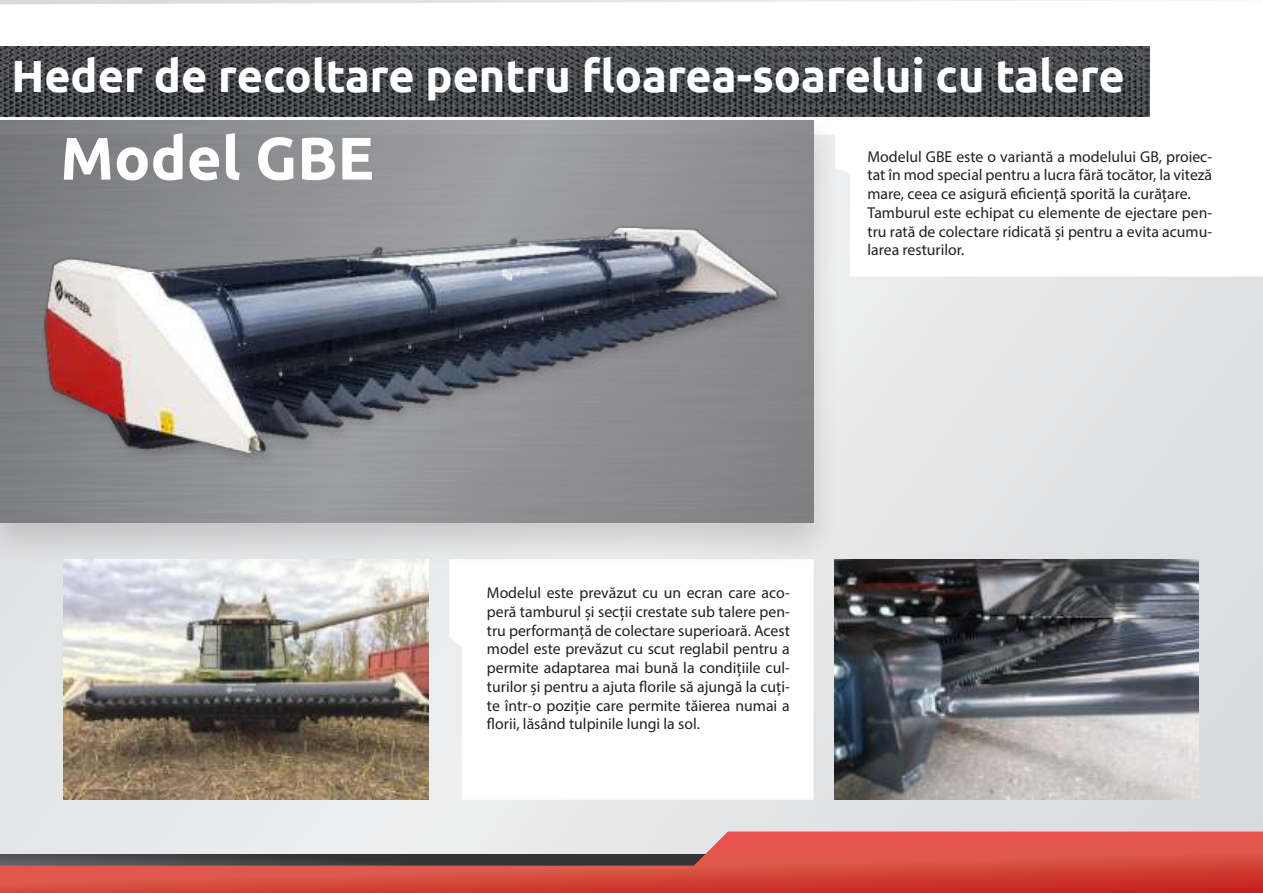
<style>
.page{position:relative;width:1263px;height:893px;background:#fff}
.page>*{position:absolute;margin:0;border:0;box-sizing:border-box;transform-origin:0 0}
.t1{font:700 60px "Ubuntu";color:#fff}
.t2{font:700 45px "Ubuntu";color:#fff}
.t3{font:15.75px/18.8px "Myriad Pro";color:#221f1f;text-align:justify}
</style>
<div class="page">
<img style="left:0;top:276px;width:1263px;height:555px">
<svg style="left:449px;top:568px;width:365px;height:232px"></svg>
<svg style="left:0;top:0;width:1155px;height:117px"></svg>
<div style="left:0;top:109px;width:842px;height:459px;background:#221f1f;opacity:.3"></div>
<img style="left:0;top:120px;width:813px;height:403px">
<img style="left:0;top:46px;width:1149px;height:70px">
<img style="left:24px;top:211px;width:769px;height:266px">
<img style="left:64px;top:559px;width:364px;height:241px">
<img style="left:835px;top:559px;width:363px;height:241px">
<svg style="left:835px;top:133px;width:15px;height:143px;fill:#eeeeef"></svg>
<img style="left:0;top:831px;width:1263px;height:62px">
<h2 class="t2" style="left:11px;top:49px;width:1115px">Heder de recoltare pentru floarea-soarelui cu talere</h2>
<h1 class="t1" style="left:60px;top:122px;width:315px">Model GBE</h1>
<p class="t3" style="left:867px;top:148px;width:346px;text-align:left">Modelul GBE este o variantă a modelului GB, proiec&shy;tat în mod special pentru a lucra fără tocător, la viteză mare, ceea ce asigură eficiență sporită la curățare.<br>Tamburul este echipat cu elemente de ejectare pen&shy;tru rată de colectare ridicată și pentru a evita acumu&shy;larea resturilor.</p>
<p class="t3" style="left:487px;top:585px;width:304px">Modelul este prevăzut cu un ecran care aco&shy;peră tamburul și secții crestate sub talere pen&shy;tru performanță de colectare superioară. Acest model este prevăzut cu scut reglabil pentru a permite adaptarea mai bună la condițiile cul&shy;turilor și pentru a ajuta florile să ajungă la cuți&shy;te într-o poziție care permite tăierea numai a florii, lăsând tulpinile lungi la sol.</p>
</div>
